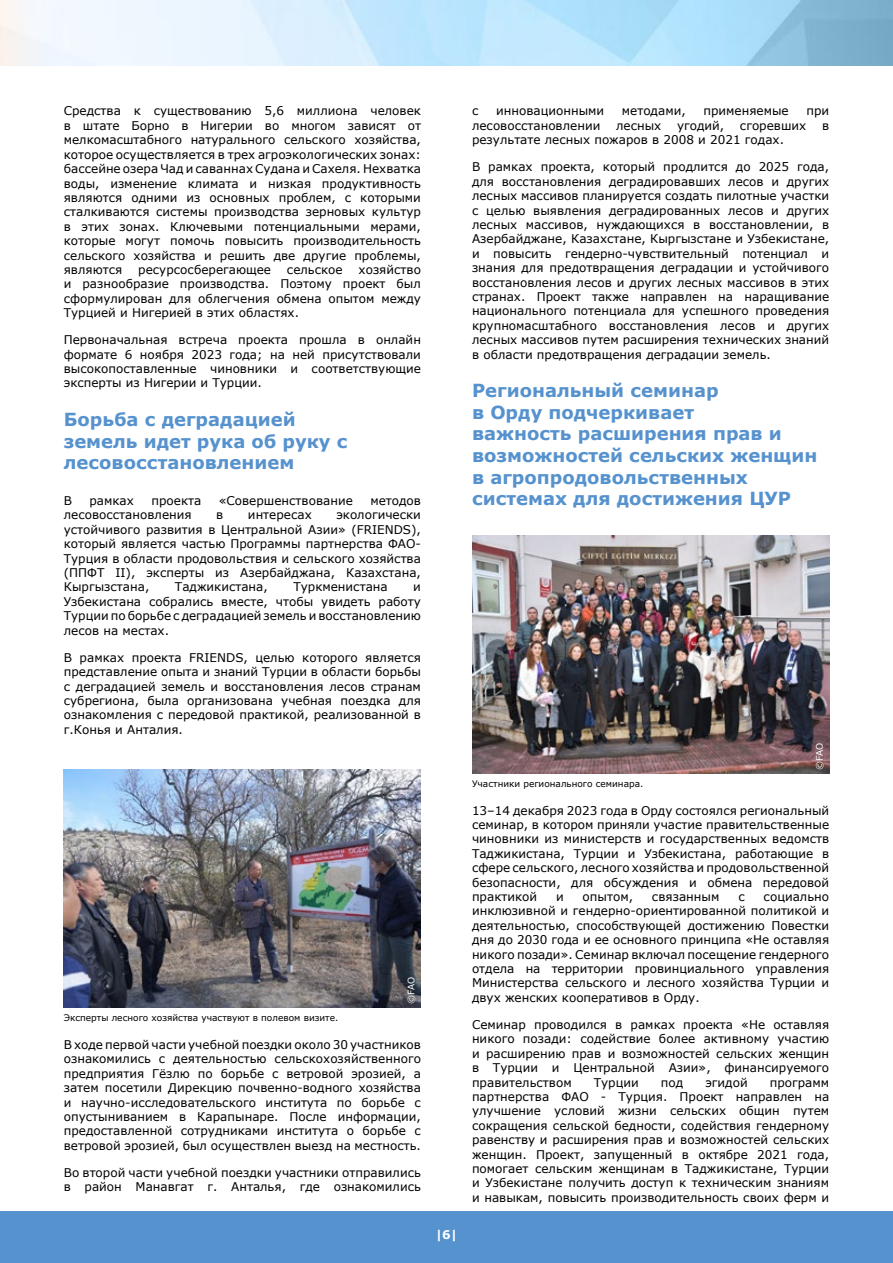
<style>
.page{position:relative;width:893px;height:1263px;background:#fff}
.page>*{position:absolute;margin:0;border:0;box-sizing:border-box;transform-origin:0 0}
.t1{font:700 18px/21.6px "Verdana";color:#5692ce}
.t2{font:12px/14.4px "Verdana";color:#000;text-align:justify}
.t3{font:700 12px "Verdana";color:#fff}
.t4{font:9px "Verdana";color:#000}
.t5{font:9px "Verdana";letter-spacing:-.025em;color:#fff}
</style>
<div class="page">
<div style="left:0;top:1212px;width:893px;height:51px;background:#5692ce"></div>
<img style="left:64px;top:770px;width:357px;height:238px">
<img style="left:472px;top:536px;width:357px;height:238px">
<p class="t2" style="left:64px;top:104px;width:359px">Средства к существованию 5,6 миллиона человек в штате Борно в Нигерии во многом зависят от мелкомасштабного натурального сельского хозяйства, которое осуществляется в трех агроэкологических зонах: бассейне озера Чад и саваннах Судана и Сахеля. Нехватка воды, изменение климата и низкая продуктивность являются одними из основных проблем, с которыми сталкиваются системы производства зерновых культур в этих зонах. Ключевыми потенциальными мерами, которые могут помочь повысить производительность сельского хозяйства и решить две другие проблемы, являются</p>
<p class="t2" style="left:138px;top:262px;width:134px">ресурсосберегающее</p>
<p class="t2" style="left:287px;top:262px;width:57px">сельское</p>
<p class="t2" style="left:64px;top:262px;width:359px;text-indent:295px">хозяйство и разнообразие производства. Поэтому проект был сформулирован для облегчения обмена опытом между Турцией и Нигерией в этих областях.</p>
<p class="t2" style="left:64px;top:333px;width:359px">Первоначальная встреча проекта прошла в онлайн формате 6 ноября 2023 года; на ней присутствовали высокопоставленные чиновники и соответствующие эксперты из Нигерии и Турции.</p>
<h1 class="t1" style="left:64px;top:409px;width:285px">Борьба с деградацией земель идет рука об руку с лесовосстановлением</h1>
<p class="t2" style="left:64px;top:494px;width:10px">В</p>
<p class="t2" style="left:90px;top:494px;width:46px">рамках</p>
<p class="t2" style="left:151px;top:494px;width:51px">проекта</p>
<p class="t2" style="left:219px;top:494px;width:136px">«Совершенствование</p>
<p class="t2" style="left:370px;top:494px;width:52px">методов</p>
<p class="t2" style="left:64px;top:508px;width:129px">лесовосстановления</p>
<p class="t2" style="left:216px;top:508px;width:9px">в</p>
<p class="t2" style="left:248px;top:508px;width:65px">интересах</p>
<p class="t2" style="left:64px;top:508px;width:359px;text-indent:273px">экологически устойчивого развития в Центральной Азии» (FRIENDS), который является частью Программы партнерства ФАО-Турция в области продовольствия и сельского хозяйства (ППФТ II), эксперты из Азербайджана, Казахстана, Кыргызстана,</p>
<p class="t2" style="left:175px;top:580px;width:94px">Таджикистана,</p>
<p class="t2" style="left:293px;top:580px;width:96px">Туркменистана</p>
<p class="t2" style="left:64px;top:580px;width:359px;text-indent:349px">и Узбекистана собрались вместе, чтобы увидеть работу Турции по борьбе с деградацией земель и восстановлению лесов на местах.</p>
<p class="t2" style="left:64px;top:650px;width:359px">В рамках проекта FRIENDS, целью которого является представление опыта и знаний Турции в области борьбы с деградацией земель и восстановления лесов странам субрегиона, была организована учебная поездка для ознакомления с передовой практикой, реализованной в г.Конья и Анталия.</p>
<p class="t4" style="left:64px;top:1011px;width:276px">Эксперты лесного хозяйства участвуют в полевом визите.</p>
<p class="t5" style="left:406px;top:1003px;width:28px;rotate:-90deg">©FAO</p>
<p class="t2" style="left:64px;top:1037px;width:359px">В ходе первой части учебной поездки около 30 участников ознакомились с деятельностью сельскохозяйственного предприятия Гёзлю по борьбе с ветровой эрозией, а затем посетили Дирекцию почвенно-водного хозяйства и научно-исследовательского института по борьбе с опустыниванием в Карапынаре. После информации, предоставленной сотрудниками института о борьбе с ветровой эрозией, был осуществлен выезд на местность.</p>
<p class="t2" style="left:64px;top:1165px;width:359px">Во второй части учебной поездки участники отправились в район Манавгат г. Анталья, где ознакомились</p>
<p class="t2" style="left:472px;top:104px;width:8px">с</p>
<p class="t2" style="left:496px;top:104px;width:110px">инновационными</p>
<p class="t2" style="left:622px;top:104px;width:65px">методами,</p>
<p class="t2" style="left:703px;top:104px;width:87px">применяемые</p>
<p class="t2" style="left:806px;top:104px;width:24px">при</p>
<p class="t2" style="left:472px;top:118px;width:130px">лесовосстановлении</p>
<p class="t2" style="left:616px;top:118px;width:47px">лесных</p>
<p class="t2" style="left:677px;top:118px;width:49px">угодий,</p>
<p class="t2" style="left:740px;top:118px;width:68px">сгоревших</p>
<p class="t2" style="left:822px;top:118px;width:9px">в</p>
<p class="t2" style="left:472px;top:133px;width:314px">результате лесных пожаров в 2008 и 2021 годах.</p>
<p class="t2" style="left:472px;top:160px;width:359px">В рамках проекта, который продлится до 2025 года, для восстановления деградировавших лесов и других лесных массивов планируется создать пилотные участки с целью выявления деградированных лесов и других лесных массивов, нуждающихся в восстановлении, в Азербайджане, Казахстане, Кыргызстане и Узбекистане, и повысить гендерно-чувствительный потенциал и знания для предотвращения деградации и устойчивого восстановления лесов и других лесных массивов в этих странах. Проект также направлен на наращивание национального потенциала для успешного проведения крупномасштабного восстановления лесов и других лесных массивов путем расширения технических знаний в области предотвращения деградации земель.</p>
<h1 class="t1" style="left:472px;top:380px;width:347px">Региональный семинар<br>в Орду подчеркивает<br>важность расширения прав и возможностей сельских женщин в агропродовольственных системах для достижения ЦУР</h1>
<p class="t3" style="left:436px;top:1226px;width:23px">|6|</p>
<p class="t4" style="left:472px;top:778px;width:173px">Участники регионального семинара.</p>
<p class="t5" style="left:814px;top:770px;width:28px;rotate:-90deg">©FAO</p>
<p class="t2" style="left:472px;top:803px;width:359px">13–14 декабря 2023 года в Орду состоялся региональный семинар, в котором приняли участие правительственные чиновники из министерств и государственных ведомств Таджикистана, Турции и Узбекистана, работающие в сфере сельского, лесного хозяйства и продовольственной безопасности, для обсуждения и обмена передовой практикой</p>
<p class="t2" style="left:472px;top:890px;width:359px;text-indent:292px">социально инклюзивной и гендерно-ориентированной политикой и деятельностью, способствующей достижению Повестки дня до 2030 года и ее основного принципа «Не оставляя никого позади». Семинар включал посещение гендерного отдела на территории провинциального управления Министерства сельского и лесного хозяйства Турции и двух женских кооперативов в Орду.</p>
<p class="t2" style="left:472px;top:1017px;width:359px">Семинар проводился в рамках проекта «Не оставляя никого позади: содействие более активному участию и расширению прав и возможностей сельских женщин в Турции и Центральной Азии», финансируемого правительством</p>
<p class="t2" style="left:556px;top:890px;width:9px">и</p>
<p class="t2" style="left:583px;top:890px;width:52px">опытом,</p>
<p class="t2" style="left:652px;top:890px;width:69px">связанным</p>
<p class="t2" style="left:738px;top:890px;width:8px">с</p>
<p class="t2" style="left:594px;top:1075px;width:47px">Турции</p>
<p class="t2" style="left:661px;top:1075px;width:24px">под</p>
<p class="t2" style="left:705px;top:1075px;width:44px">эгидой</p>
<p class="t2" style="left:472px;top:1075px;width:359px;text-indent:298px">программ партнерства ФАО - Турция. Проект направлен на улучшение условий жизни сельских общин путем сокращения сельской бедности, содействия гендерному равенству и расширения прав и возможностей сельских женщин. Проект, запущенный в октябре 2021 года, помогает сельским женщинам в Таджикистане, Турции и Узбекистане получить доступ к техническим знаниям и навыкам, повысить производительность своих ферм и</p>
</div>
